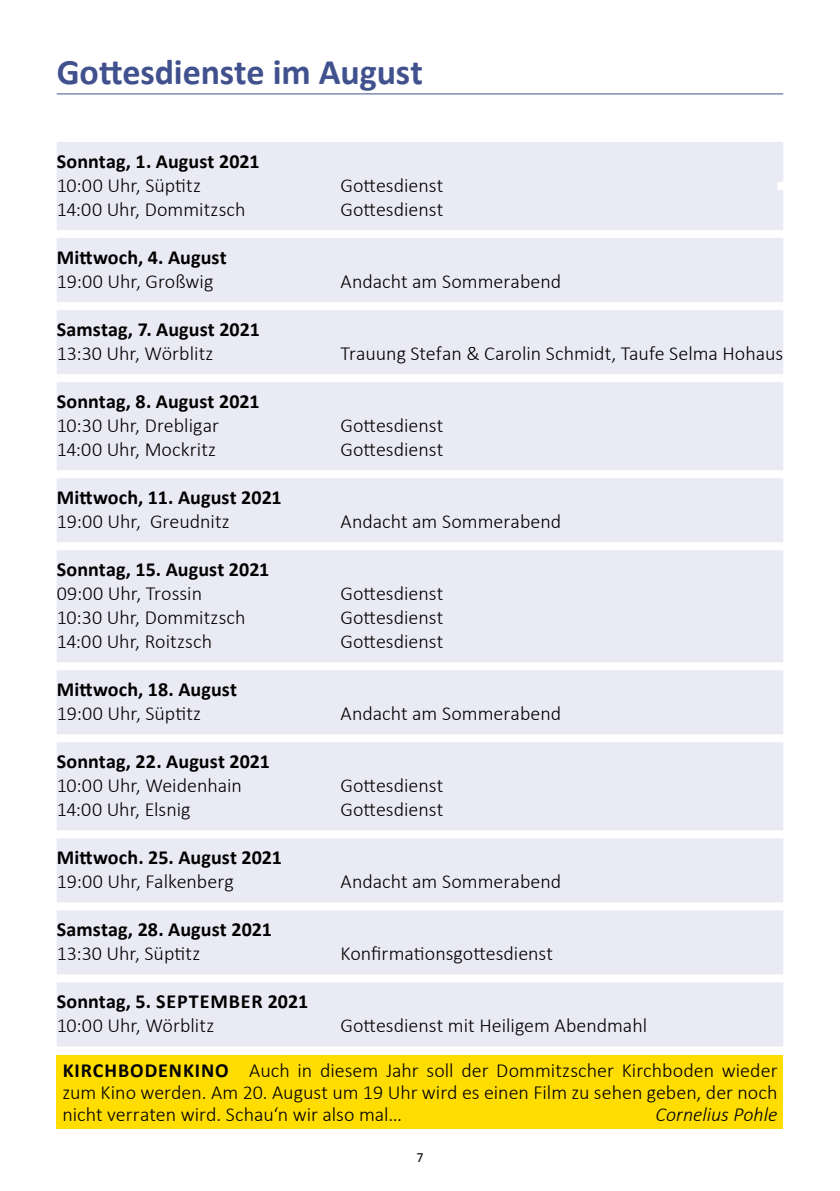
<style>
.page{position:relative;width:840px;height:1191px;background:#fff}
.page>*{position:absolute;margin:0;border:0;box-sizing:border-box;transform-origin:0 0}
.t1{font:700 36px "Calibri";color:#41518e}
.t2{font:300 20px/22px "Calibri";color:#000;text-align:justify}
.t3{font:700 20px "Calibri";letter-spacing:.005em;color:#000}
.t4{font:italic 300 20px "Calibri";color:#000}
.t5{font:14px "Calibri";color:#000}
.s1{font-weight:700}
</style>
<div class="page">
<hr style="left:57px;top:93px;width:725px;height:1px;background:#41518e">
<div style="left:57px;top:142px;width:725px;height:40px;background:#eaeaf4"></div>
<div style="left:57px;top:166px;width:720px;height:40px;background:#eaeaf4"></div>
<div style="left:57px;top:190px;width:725px;height:40px;background:#eaeaf4"></div>
<div style="left:57px;top:238px;width:725px;height:40px;background:#eaeaf4"></div>
<div style="left:57px;top:262px;width:725px;height:40px;background:#eaeaf4"></div>
<div style="left:57px;top:310px;width:725px;height:40px;background:#eaeaf4"></div>
<div style="left:57px;top:334px;width:725px;height:40px;background:#eaeaf4"></div>
<div style="left:57px;top:382px;width:725px;height:40px;background:#eaeaf4"></div>
<div style="left:57px;top:406px;width:725px;height:40px;background:#eaeaf4"></div>
<div style="left:57px;top:430px;width:725px;height:40px;background:#eaeaf4"></div>
<div style="left:57px;top:478px;width:725px;height:40px;background:#eaeaf4"></div>
<div style="left:57px;top:502px;width:725px;height:40px;background:#eaeaf4"></div>
<div style="left:57px;top:550px;width:725px;height:40px;background:#eaeaf4"></div>
<div style="left:57px;top:574px;width:725px;height:40px;background:#eaeaf4"></div>
<div style="left:57px;top:598px;width:725px;height:40px;background:#eaeaf4"></div>
<div style="left:57px;top:622px;width:725px;height:40px;background:#eaeaf4"></div>
<div style="left:57px;top:670px;width:725px;height:40px;background:#eaeaf4"></div>
<div style="left:57px;top:694px;width:725px;height:40px;background:#eaeaf4"></div>
<div style="left:57px;top:742px;width:725px;height:40px;background:#eaeaf4"></div>
<div style="left:57px;top:766px;width:725px;height:40px;background:#eaeaf4"></div>
<div style="left:57px;top:790px;width:725px;height:40px;background:#eaeaf4"></div>
<div style="left:57px;top:838px;width:725px;height:40px;background:#eaeaf4"></div>
<div style="left:57px;top:862px;width:725px;height:40px;background:#eaeaf4"></div>
<div style="left:57px;top:910px;width:725px;height:40px;background:#eaeaf4"></div>
<div style="left:57px;top:934px;width:725px;height:40px;background:#eaeaf4"></div>
<div style="left:57px;top:982px;width:725px;height:40px;background:#eaeaf4"></div>
<div style="left:57px;top:1006px;width:725px;height:40px;background:#eaeaf4"></div>
<div style="left:57px;top:1054px;width:725px;height:74px;background:#fd0"></div>
<h1 class="t1" style="left:57px;top:46px;width:367px">Gottesdienste im August</h1>
<p class="t3" style="left:57px;top:147px;width:204px">Sonntag, 1. August 2021</p>
<p class="t2" style="left:57px;top:174px;width:146px">10:00 Uhr, Süptitz</p>
<p class="t2" style="left:340px;top:174px;width:104px">Gottesdienst</p>
<p class="t2" style="left:57px;top:198px;width:190px">14:00 Uhr, Dommitzsch</p>
<p class="t2" style="left:340px;top:198px;width:104px">Gottesdienst</p>
<p class="t3" style="left:57px;top:243px;width:171px">Mittwoch, 4. August</p>
<p class="t2" style="left:57px;top:270px;width:158px">19:00 Uhr, Großwig</p>
<p class="t2" style="left:340px;top:270px;width:222px">Andacht am Sommerabend</p>
<p class="t3" style="left:57px;top:315px;width:204px">Samstag, 7. August 2021</p>
<p class="t2" style="left:57px;top:342px;width:158px">13:30 Uhr, Wörblitz</p>
<p class="t2" style="left:340px;top:342px;width:444px">Trauung Stefan &amp; Carolin Schmidt, Taufe Selma Hohaus</p>
<p class="t3" style="left:57px;top:387px;width:204px">Sonntag, 8. August 2021</p>
<p class="t2" style="left:57px;top:414px;width:164px">10:30 Uhr, Drebligar</p>
<p class="t2" style="left:340px;top:414px;width:104px">Gottesdienst</p>
<p class="t2" style="left:57px;top:438px;width:161px">14:00 Uhr, Mockritz</p>
<p class="t2" style="left:340px;top:438px;width:104px">Gottesdienst</p>
<p class="t3" style="left:57px;top:483px;width:226px">Mittwoch, 11. August 2021</p>
<p class="t2" style="left:57px;top:510px;width:174px">19:00 Uhr, Greudnitz</p>
<p class="t2" style="left:340px;top:510px;width:222px">Andacht am Sommerabend</p>
<p class="t3" style="left:57px;top:555px;width:214px">Sonntag, 15. August 2021</p>
<p class="t2" style="left:57px;top:582px;width:147px">09:00 Uhr, Trossin</p>
<p class="t2" style="left:340px;top:582px;width:104px">Gottesdienst</p>
<p class="t2" style="left:57px;top:606px;width:190px">10:30 Uhr, Dommitzsch</p>
<p class="t2" style="left:340px;top:606px;width:104px">Gottesdienst</p>
<p class="t2" style="left:57px;top:630px;width:157px">14:00 Uhr, Roitzsch</p>
<p class="t2" style="left:340px;top:630px;width:104px">Gottesdienst</p>
<p class="t3" style="left:57px;top:675px;width:182px">Mittwoch, 18. August</p>
<p class="t2" style="left:57px;top:702px;width:146px">19:00 Uhr, Süptitz</p>
<p class="t2" style="left:340px;top:702px;width:222px">Andacht am Sommerabend</p>
<p class="t3" style="left:57px;top:747px;width:214px">Sonntag, 22. August 2021</p>
<p class="t2" style="left:57px;top:774px;width:186px">10:00 Uhr, Weidenhain</p>
<p class="t2" style="left:340px;top:774px;width:104px">Gottesdienst</p>
<p class="t2" style="left:57px;top:798px;width:135px">14:00 Uhr, Elsnig</p>
<p class="t2" style="left:340px;top:798px;width:104px">Gottesdienst</p>
<p class="t3" style="left:57px;top:843px;width:227px">Mittwoch. 25. August 2021</p>
<p class="t2" style="left:57px;top:870px;width:178px">19:00 Uhr, Falkenberg</p>
<p class="t2" style="left:340px;top:870px;width:222px">Andacht am Sommerabend</p>
<p class="t3" style="left:57px;top:915px;width:216px">Samstag, 28. August 2021</p>
<p class="t2" style="left:57px;top:942px;width:145px">13:30 Uhr, Süptitz</p>
<p class="t2" style="left:340px;top:942px;width:214px">Konfirmationsgottesdienst</p>
<p class="t3" style="left:57px;top:987px;width:253px">Sonntag, 5. SEPTEMBER 2021</p>
<p class="t2" style="left:57px;top:1014px;width:159px">10:00 Uhr, Wörblitz</p>
<p class="t2" style="left:340px;top:1014px;width:308px">Gottesdienst mit Heiligem Abendmahl</p>
<p class="t2" style="left:62px;top:1059px;width:716px"><span class="s1">KIRCHBODENKINO</span> Auch in diesem Jahr soll der Dommitzscher Kirchboden wieder zum Kino werden. Am 20. August um 19 Uhr wird es einen Film zu sehen geben, der noch nicht verraten wird. Schau‘n wir also mal…</p>
<p class="t4" style="left:655px;top:1102px;width:123px">Cornelius Pohle</p>
<p class="t5" style="left:416px;top:1147px;width:9px">7</p>
</div>
